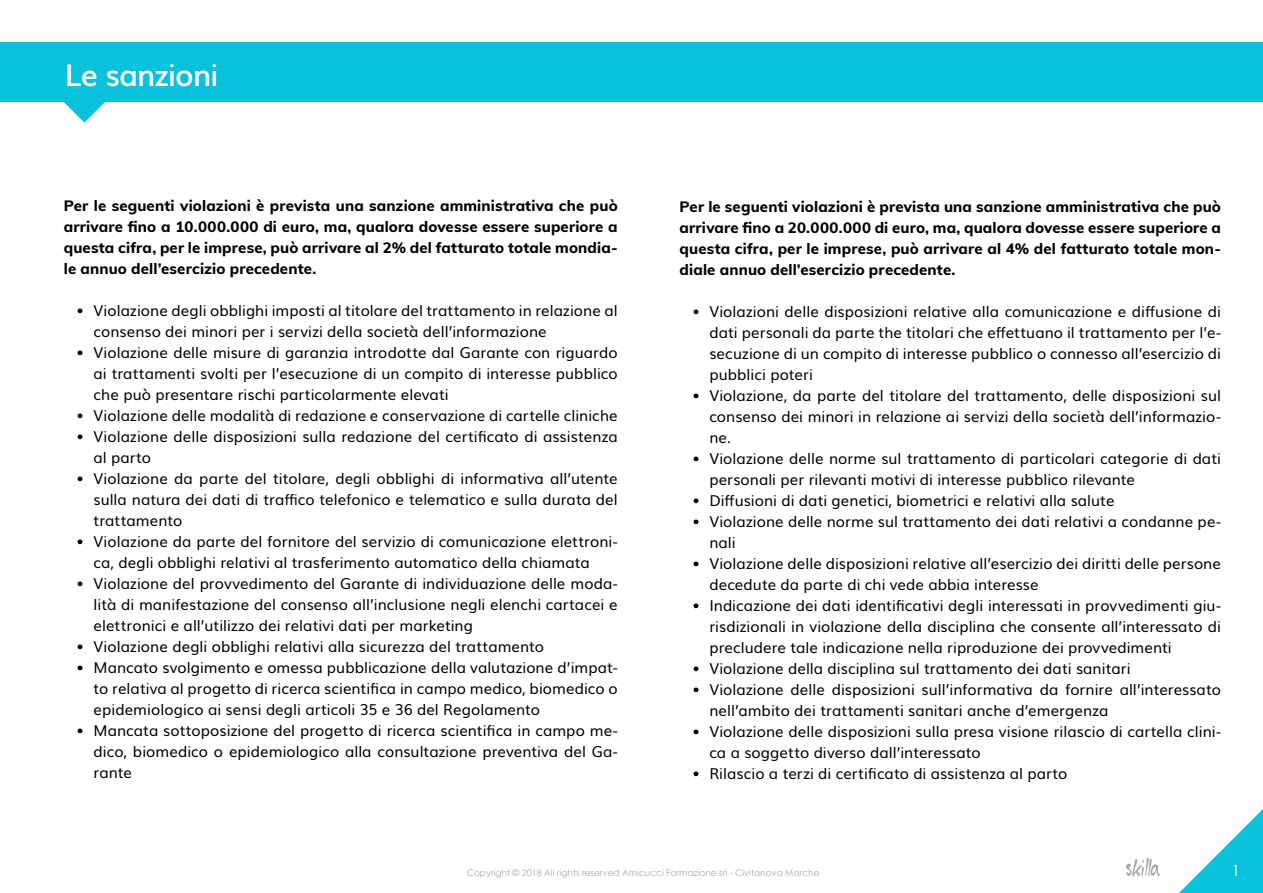
<style>
.page{position:relative;width:1263px;height:893px;background:#fff}
.page>*{position:absolute;margin:0;border:0;box-sizing:border-box;transform-origin:0 0}
.t1{font:600 30px "Muli";letter-spacing:-.025em;color:#fff}
.t2{font:15px/21px "Muli";letter-spacing:.005em;color:#000}
.t3{font:800 15px/21px "Muli";letter-spacing:.01em;color:#000;text-align:justify}
.t4{font:15px "Century Gothic";color:#fff}
.t5{font:9px "Century Gothic";color:#a7a9ac}
</style>
<div class="page">
<div style="left:0;top:43px;width:1263px;height:59px;background:#08c2db"></div>
<svg style="left:1126px;top:858px;width:34px;height:18px"></svg>
<svg style="left:64px;top:102px;width:41px;height:21px"></svg>
<svg style="left:1179px;top:809px;width:84px;height:84px"></svg>
<h1 class="t1" style="left:65px;top:50px;width:155px">Le sanzioni</h1>
<p class="t3" style="left:64px;top:194px;width:555px">Per le seguenti violazioni è prevista una sanzione amministrativa che può arrivare fino a 10.000.000 di euro, ma, qualora dovesse essere superiore a questa cifra, per le imprese, può arrivare al 2% del fatturato totale mondia&shy;le annuo dell’esercizio precedente.</p>
<p class="t2" style="left:94px;top:299px;width:526px;text-indent:-17px">• Violazione degli obblighi imposti al titolare del trattamento in relazione al consenso dei minori per i servizi della società dell’informazione</p>
<p class="t2" style="left:94px;top:341px;width:526px;text-align:justify;text-indent:-17px">• Violazione delle misure di garanzia introdotte dal Garante con riguardo ai trattamenti svolti per l’esecuzione di un compito di interesse pubblico che può presentare rischi particolarmente elevati</p>
<p class="t2" style="left:77px;top:404px;width:543px">• Violazione delle modalità di redazione e conservazione di cartelle cliniche</p>
<p class="t2" style="left:94px;top:425px;width:526px;text-indent:-17px">• Violazione delle disposizioni sulla redazione del certificato di assistenza al parto</p>
<p class="t2" style="left:94px;top:467px;width:526px;text-align:justify;text-indent:-17px">• Violazione da parte del titolare, degli obblighi di informativa all’utente sulla natura dei dati di traffico telefonico e telematico e sulla durata del trattamento</p>
<p class="t2" style="left:94px;top:530px;width:526px;text-indent:-17px">• Violazione da parte del fornitore del servizio di comunicazione elettroni&shy;ca, degli obblighi relativi al trasferimento automatico della chiamata</p>
<p class="t2" style="left:94px;top:572px;width:526px;text-align:justify;text-indent:-17px">• Violazione del provvedimento del Garante di individuazione delle moda&shy;lità di manifestazione del consenso all’inclusione negli elenchi cartacei e elettronici e all’utilizzo dei relativi dati per marketing</p>
<p class="t2" style="left:77px;top:635px;width:469px">• Violazione degli obblighi relativi alla sicurezza del trattamento</p>
<p class="t2" style="left:94px;top:656px;width:526px;text-align:justify;text-indent:-17px">• Mancato svolgimento e omessa pubblicazione della valutazione d’impat&shy;to relativa al progetto di ricerca scientifica in campo medico, biomedico o epidemiologico ai sensi degli articoli 35 e 36 del Regolamento</p>
<p class="t2" style="left:94px;top:719px;width:526px;text-align:justify;text-indent:-17px">• Mancata sottoposizione del progetto di ricerca scientifica in campo me&shy;dico, biomedico o epidemiologico alla consultazione preventiva del Ga&shy;rante</p>
<p class="t3" style="left:680px;top:195px;width:543px">Per le seguenti violazioni è prevista una sanzione amministrativa che può arrivare fino a 20.000.000 di euro, ma, qualora dovesse essere superiore a questa cifra, per le imprese, può arrivare al 4% del fatturato totale mon&shy;diale annuo dell’esercizio precedente.</p>
<p class="t2" style="left:709px;top:300px;width:513px;text-align:justify;text-indent:-17px">• Violazioni delle disposizioni relative alla comunicazione e diffusione di dati personali da parte the titolari che effettuano il trattamento per l’e&shy;secuzione di un compito di interesse pubblico o connesso all’esercizio di pubblici poteri</p>
<p class="t2" style="left:709px;top:384px;width:513px;text-align:justify;text-indent:-17px">• Violazione, da parte del titolare del trattamento, delle disposizioni sul consenso dei minori in relazione ai servizi della società dell’informazio&shy;ne.</p>
<p class="t2" style="left:709px;top:447px;width:513px;text-indent:-17px">• Violazione delle norme sul trattamento di particolari categorie di dati personali per rilevanti motivi di interesse pubblico rilevante</p>
<p class="t2" style="left:692px;top:489px;width:424px">• Diffusioni di dati genetici, biometrici e relativi alla salute</p>
<p class="t2" style="left:709px;top:510px;width:513px;text-indent:-17px">• Violazione delle norme sul trattamento dei dati relativi a condanne pe&shy;nali</p>
<p class="t2" style="left:709px;top:552px;width:513px;text-indent:-17px">• Violazione delle disposizioni relative all’esercizio dei diritti delle persone decedute da parte di chi vede abbia interesse</p>
<p class="t2" style="left:709px;top:594px;width:513px;text-align:justify;text-indent:-17px">• Indicazione dei dati identificativi degli interessati in provvedimenti giu&shy;risdizionali in violazione della disciplina che consente all’interessato di precludere tale indicazione nella riproduzione dei provvedimenti</p>
<p class="t2" style="left:692px;top:657px;width:440px">• Violazione della disciplina sul trattamento dei dati sanitari</p>
<p class="t2" style="left:709px;top:678px;width:513px;text-indent:-17px">• Violazione delle disposizioni sull’informativa da fornire all’interessato nell’ambito dei trattamenti sanitari anche d’emergenza</p>
<p class="t2" style="left:709px;top:720px;width:513px;text-indent:-17px">• Violazione delle disposizioni sulla presa visione rilascio di cartella clini&shy;ca a soggetto diverso dall’interessato</p>
<p class="t2" style="left:692px;top:762px;width:376px">• Rilascio a terzi di certificato di assistenza al parto</p>
<p class="t5" style="left:467px;top:866px;width:354px">Copyright © 2018 All rights reserved Amicucci Formazione srl - Civitanova Marche</p>
<p class="t4" style="left:1232px;top:860px;width:10px">1</p>
</div>
